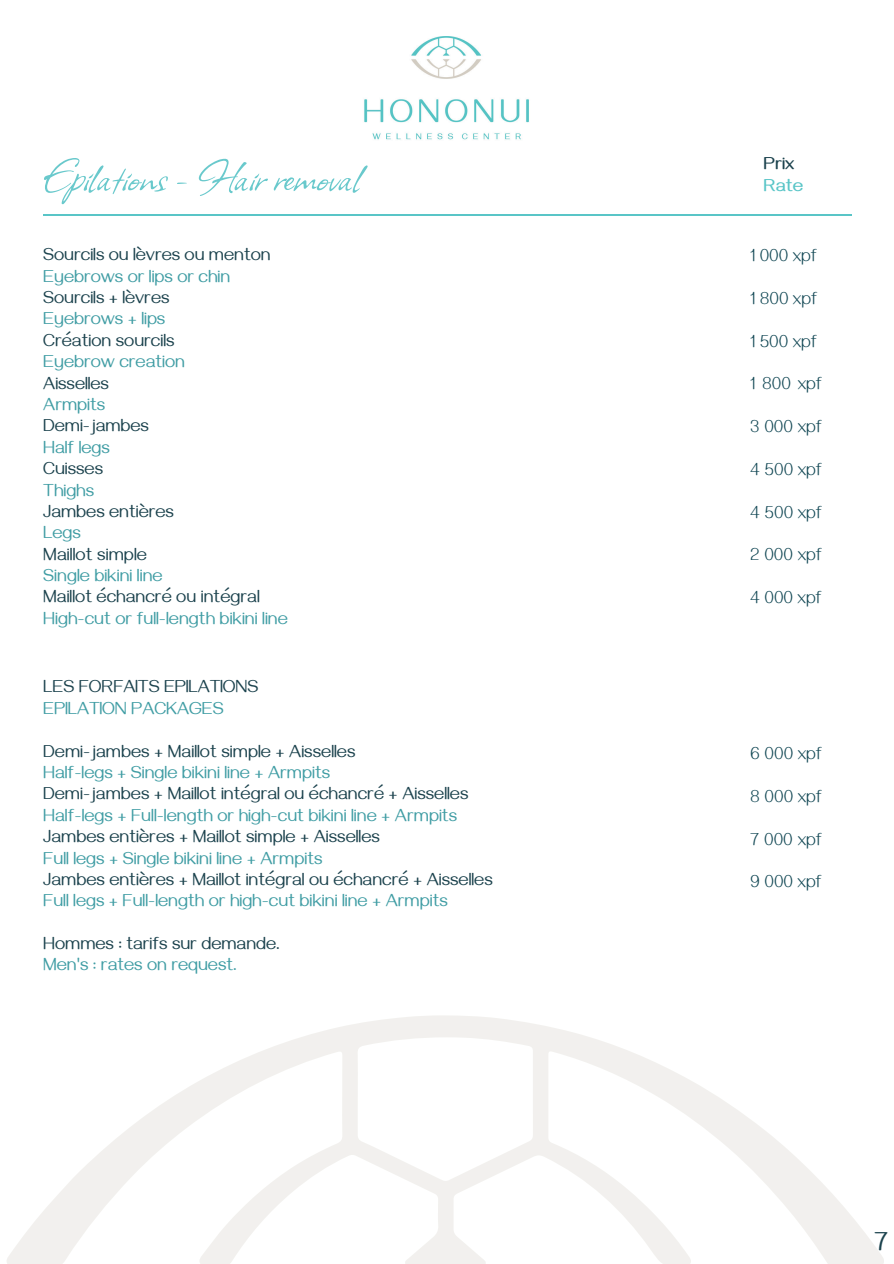
<style>
.page{position:relative;width:894px;height:1264px;background:#fff}
.page>*{position:absolute;margin:0;border:0;box-sizing:border-box;transform-origin:0 0}
.t1{font:51px "Allison";color:#69c9cc}
.t2{font:27px "Gayathri";color:#1b424d}
.t3{font:18px/21.3px "Gayathri";color:#1b424d}
.t4{font:18px/21.3px "Gayathri";color:#409da4}
.t5{font:100 18px "Gayathri";color:#104653}
.t6{font:700 18px/21.3px "Gayathri";color:#1b424d}
.s1{color:#409da4}
.s2{color:#1b424d}
.s3{color:#59c5c7}
</style>
<div class="page">
<hr style="left:43px;top:214px;width:808px;height:1px;background:#59c5c7">
<img style="left:364px;top:36px;width:165px;height:104px">
<svg style="left:7px;top:1015px;width:876px;height:248px"></svg>
<p class="t1" style="left:43px;top:144px;width:318px">Epilations - Hair removal</p>
<h1 class="t3" style="left:43px;top:247px;width:229px">Sourcils ou lèvres ou menton<br><span class="s1">Eyebrows or lips or chin</span></h1>
<h3 class="t3" style="left:43px;top:290px;width:128px">Sourcils + lèvres</h3>
<p class="t4" style="left:43px;top:311px;width:123px">Eyebrows + lips</p>
<p class="t3" style="left:43px;top:333px;width:133px">Création sourcils</p>
<p class="t4" style="left:43px;top:354px;width:143px">Eyebrow creation</p>
<p class="t3" style="left:43px;top:376px;width:67px">Aisselles</p>
<p class="t4" style="left:43px;top:397px;width:63px">Armpits</p>
<p class="t3" style="left:43px;top:418px;width:107px">Demi-jambes</p>
<p class="t4" style="left:43px;top:440px;width:68px">Half legs</p>
<p class="t3" style="left:43px;top:461px;width:61px">Cuisses</p>
<p class="t4" style="left:43px;top:482px;width:52px">Thighs</p>
<p class="t3" style="left:43px;top:504px;width:132px">Jambes entières</p>
<p class="t4" style="left:43px;top:525px;width:39px">Legs</p>
<p class="t3" style="left:43px;top:547px;width:105px">Maillot simple</p>
<p class="t4" style="left:43px;top:568px;width:121px">Single bikini line</p>
<p class="t4" style="left:43px;top:589px;width:246px"><span class="s2">Maillot échancré ou intégral<br></span>High-cut or full-length bikini line</p>
<p class="t3" style="left:43px;top:679px;width:216px">LES FORFAITS EPILATIONS<br><span class="s1">EPILATION PACKAGES</span></p>
<p class="t3" style="left:43px;top:743px;width:313px">Demi-jambes + Maillot simple + Aisselles</p>
<p class="t4" style="left:43px;top:765px;width:288px">Half-legs + Single bikini line + Armpits</p>
<p class="t3" style="left:43px;top:786px;width:426px">Demi-jambes + Maillot intégral ou échancré + Aisselles<br><span class="s1">Half-legs + Full-length or high-cut bikini line + Armpits<br></span>Jambes entières + Maillot simple + Aisselles</p>
<p class="t4" style="left:43px;top:850px;width:281px">Full legs + Single bikini line + Armpits</p>
<p class="t3" style="left:43px;top:872px;width:451px">Jambes entières + Maillot intégral ou échancré + Aisselles<br><span class="s1">Full legs + Full-length or high-cut bikini line + Armpits</span></p>
<h2 class="t3" style="left:43px;top:936px;width:238px">Hommes : tarifs sur demande.</h2>
<p class="t4" style="left:43px;top:957px;width:195px">Men's : rates on request.</p>
<p class="t6" style="left:763px;top:156px;width:41px">Prix<br><span class="s3">Rate</span></p>
<p class="t5" style="left:750px;top:248px;width:68px">1 000 xpf</p>
<p class="t5" style="left:750px;top:291px;width:69px">1 800 xpf</p>
<p class="t5" style="left:750px;top:333px;width:69px">1 500 xpf</p>
<p class="t5" style="left:750px;top:376px;width:73px">1 800 xpf</p>
<p class="t5" style="left:750px;top:419px;width:73px">3 000 xpf</p>
<p class="t5" style="left:750px;top:462px;width:73px">4 500 xpf</p>
<p class="t5" style="left:750px;top:504px;width:73px">4 500 xpf</p>
<p class="t5" style="left:750px;top:547px;width:73px">2 000 xpf</p>
<p class="t5" style="left:750px;top:590px;width:73px">4 000 xpf</p>
<p class="t5" style="left:750px;top:746px;width:73px">6 000 xpf</p>
<p class="t5" style="left:750px;top:788px;width:73px">8 000 xpf</p>
<p class="t5" style="left:750px;top:831px;width:73px">7 000 xpf</p>
<p class="t5" style="left:750px;top:874px;width:73px">9 000 xpf</p>
<p class="t2" style="left:873px;top:1230px;width:16px">7</p>
</div>
